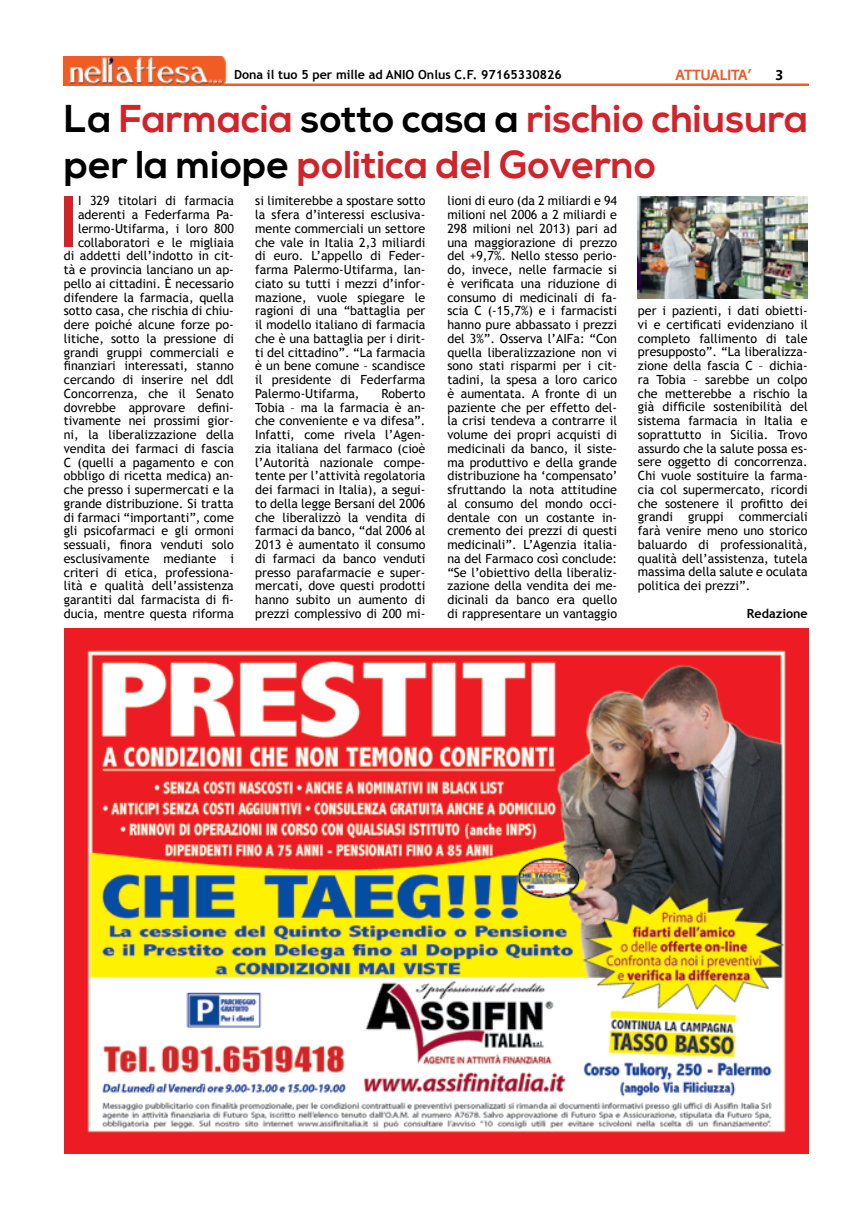
<style>
.page{position:relative;width:858px;height:1212px;background:#fff}
.page>*{position:absolute;margin:0;border:0;box-sizing:border-box;transform-origin:0 0}
.t1{font:700 70.88px "Trebuchet MS";color:#d2232a}
.t2{font:700 38.75px/46.5px "Nexa";color:#d2232a}
.t3{font:700 15px "Vegur";color:#f15a25}
.t4{font:700 15px "Vegur";color:#000}
.t5{font:12.62px/13.8px "Trebuchet MS";color:#000;text-align:justify}
.t6{font:700 12.62px "Trebuchet MS";color:#000}
.t7{font:700 12.5px "Trebuchet MS";color:#000}
.s1{color:#000}
</style>
<div class="page">
<img style="left:64px;top:57px;width:744px;height:29px">
<img style="left:64px;top:628px;width:744px;height:526px">
<img style="left:638px;top:196px;width:169px;height:102px">
<p class="t7" style="left:234px;top:67px;width:329px">Dona il tuo 5 per mille ad ANIO Onlus C.F. 97165330826</p>
<p class="t3" style="left:675px;top:67px;width:78px">ATTUALITA’</p>
<p class="t4" style="left:775px;top:67px;width:9px">3</p>
<h2 class="t2" style="left:64px;top:97px;width:745px"><span class="s1">La</span> Farmacia <span class="s1">sotto casa a</span> rischio chiusura <span class="s1">per la miope</span> politica del Governo</h2>
<h1 class="t1" style="left:58px;top:177px;width:21px">I</h1>
<p class="t5" style="left:64px;top:194px;width:172px;text-align:right">I 329 titolari di farmacia aderenti a Federfarma Pa&shy;lermo-Utifarma, i loro 800 collaboratori e le migliaia<br>di addetti dell’indotto in cit&shy;tà e provincia lanciano un ap&shy;pello ai cittadini. È necessario difendere la farmacia, quella sotto casa, che rischia di chiu&shy;dere poiché alcune forze po&shy;litiche, sotto la pressione di grandi gruppi commerciali e finanziari interessati, stanno cercando di inserire nel ddl<br>Concorrenza, che il Senato dovrebbe approvare defini&shy;tivamente nei prossimi gior&shy;ni, la liberalizzazione della vendita dei farmaci di fascia<br>C (quelli a pagamento e con obbligo di ricetta medica) an&shy;che presso i supermercati e la grande distribuzione. Si tratta di farmaci “importanti”, come gli psicofarmaci e gli ormoni sessuali, finora venduti solo esclusivamente mediante i criteri di etica, professiona&shy;lità e qualità dell’assistenza garantiti dal farmacista di fi&shy;ducia, mentre questa riforma</p>
<p class="t5" style="left:255px;top:194px;width:172px">si limiterebbe a spostare sotto la sfera d’interessi esclusiva&shy;mente commerciali un settore che vale in Italia 2,3 miliardi di euro. L’appello di Feder&shy;farma Palermo-Utifarma, lan&shy;ciato su tutti i mezzi d’infor&shy;mazione, vuole spiegare le ragioni di una “battaglia per il modello italiano di farmacia che è una battaglia per i dirit&shy;ti del cittadino”. “La farmacia è un bene comune – scandisce il presidente di Federfarma Palermo-Utifarma,</p>
<p class="t5" style="left:447px;top:194px;width:172px">lioni di euro (da 2 miliardi e 94 milioni nel 2006 a 2 miliardi e 298 milioni nel 2013) pari ad una maggiorazione di prezzo del +9,7%. Nello stesso perio&shy;do, invece, nelle farmacie si è verificata una riduzione di consumo di medicinali di fa&shy;scia C (-15,7%) e i farmacisti hanno pure abbassato i prezzi del 3%”. Osserva l’AIFa: “Con quella liberalizzazione non vi sono stati risparmi per i cit&shy;tadini, la spesa a loro carico è aumentata. A fronte di un paziente che per effetto del&shy;la crisi tendeva a contrarre il volume dei propri acquisti di medicinali da banco, il siste&shy;ma produttivo e della grande distribuzione ha ‘compensato’ sfruttando la nota attitudine al consumo del mondo occi&shy;dentale con un costante in&shy;cremento dei prezzi di questi medicinali”. L’Agenzia italia&shy;na del Farmaco così conclude: “Se l’obiettivo della liberaliz&shy;zazione della vendita dei me&shy;dicinali da banco era quello di rappresentare un vantaggio</p>
<p class="t5" style="left:638px;top:304px;width:171px">per i pazienti, i dati obietti&shy;vi e certificati evidenziano il completo fallimento di tale presupposto”. “La liberalizza&shy;zione della fascia C – dichia&shy;ra Tobia – sarebbe un colpo che metterebbe a rischio la già difficile sostenibilità del sistema farmacia in Italia e soprattutto in Sicilia. Trovo assurdo che la salute possa es&shy;sere oggetto di concorrenza.<br>Chi vuole sostituire la farma&shy;cia col supermercato, ricordi che sostenere il profitto dei grandi gruppi commerciali farà venire meno uno storico baluardo di professionalità, qualità dell’assistenza, tutela massima della salute e oculata politica dei prezzi”.</p>
<p class="t6" style="left:747px;top:605px;width:62px">Redazione</p>
<p class="t5" style="left:255px;top:387px;width:172px;text-indent:126px">Roberto Tobia – ma la farmacia è an&shy;che conveniente e va difesa”.<br>Infatti, come rivela l’Agen&shy;zia italiana del farmaco (cioè l’Autorità nazionale compe&shy;tente per l’attività regolatoria dei farmaci in Italia), a segui&shy;to della legge Bersani del 2006 che liberalizzò la vendita di farmaci da banco, “dal 2006 al 2013 è aumentato il consumo di farmaci da banco venduti presso parafarmacie e super&shy;mercati, dove questi prodotti hanno subito un aumento di prezzi complessivo di 200 mi-</p>
</div>
